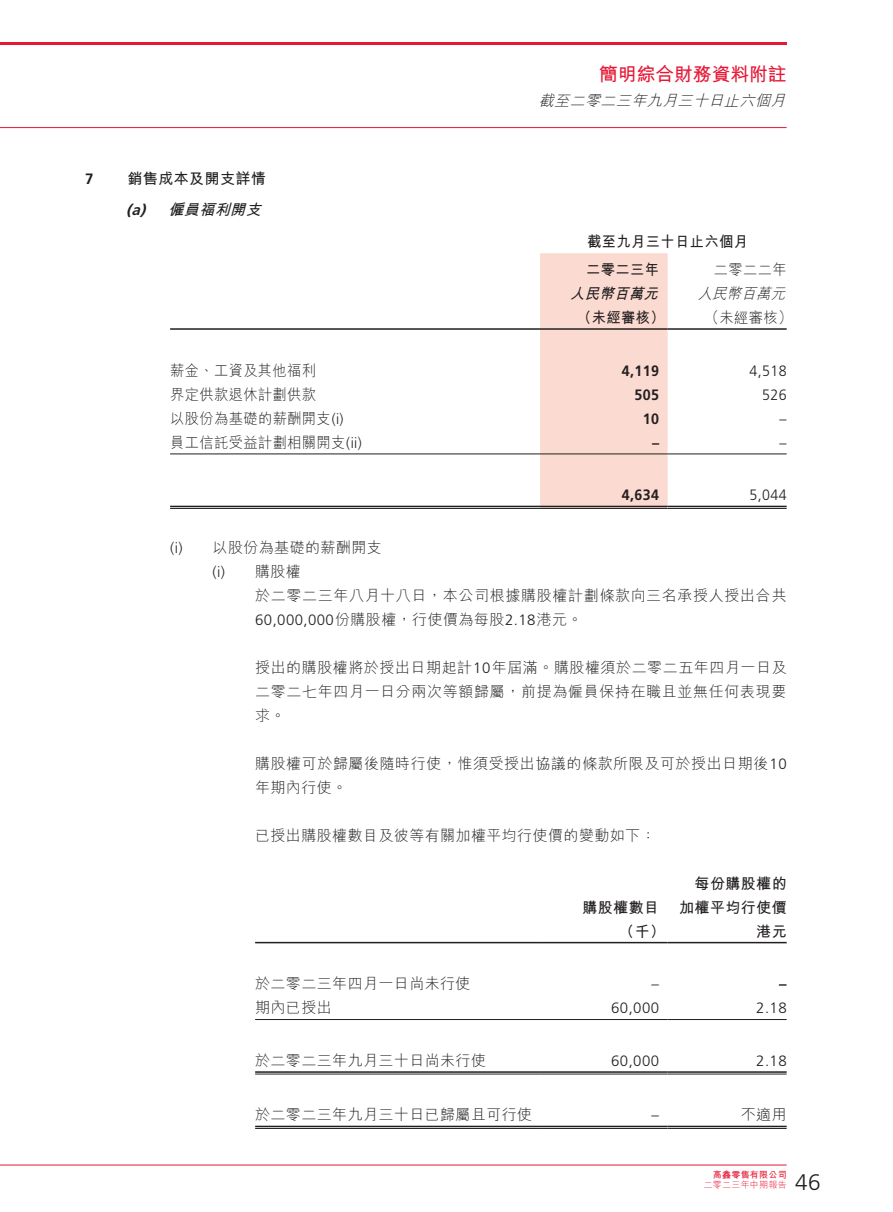
<style>
.page{position:relative;width:893px;height:1212px;background:#fff}
.page>*{position:absolute;margin:0;border:0;box-sizing:border-box;transform-origin:0 0}
.t1{font:300 22.5px "Frutiger LT Std";color:#231f20}
.t2{font:700 18.75px "M Hei HK";color:#e51836}
.t3{font:300 15px/24px "M Hei HK";letter-spacing:.03em;color:#231f20;text-align:justify}
.t4{font:300 15px "M Hei HK";letter-spacing:.03em;color:#231f20;scale:.95 1}
.t5{font:300 15px "Frutiger LT Std";letter-spacing:.03em;color:#231f20}
.t6{font:700 15px/24px "M Hei HK";letter-spacing:.03em;color:#231f20;text-align:right}
.t7{font:700 15px "M Hei HK";letter-spacing:.03em;color:#231f20;scale:.95 1}
.t8{font:italic 300 15px "M Hei HK";color:#231f20}
.t9{font:700 15px "Frutiger LT Std";letter-spacing:.03em;color:#231f20;scale:.95 1}
.t10{font:300 15px "Frutiger LT Std";letter-spacing:.03em;color:#231f20;scale:.95 1}
.t11{font:italic 700 15px "M Hei HK";color:#231f20}
.t12{font:italic 300 15px "M Hei HK";color:#231f20;scale:.95 1}
.t13{font:italic 700 15px "M Hei HK";color:#231f20;scale:.95 1}
.t14{font:italic 700 15px "Frutiger LT Std";color:#231f20}
.t15{font:700 15px "Frutiger LT Std";letter-spacing:.03em;color:#231f20}
.t16{font:300 9px "M Hei HK";letter-spacing:.03em;color:#e51836}
.t17{font:700 9px "M Hei HK";letter-spacing:.03em;color:#e51836}
.s1{font-family:"Frutiger LT Std"}
.s2{font-family:"M Hei HK"}
</style>
<div class="page">
<hr style="left:0;top:43px;width:787px;height:2px;background:#e51836">
<hr style="left:0;top:127px;width:787px;height:1px;background:#e51836">
<hr style="left:0;top:1164px;width:787px;height:1px;background:#e51836">
<div style="left:540px;top:253px;width:128px;height:255px;background:#fbdbd1"></div>
<hr style="left:170px;top:328px;width:370px;height:2px;background:#231f20">
<hr style="left:540px;top:328px;width:128px;height:2px;background:#231f20">
<hr style="left:668px;top:328px;width:119px;height:2px;background:#231f20">
<hr style="left:170px;top:453px;width:370px;height:1px;background:#231f20">
<hr style="left:540px;top:453px;width:128px;height:1px;background:#231f20">
<hr style="left:668px;top:453px;width:119px;height:1px;background:#231f20">
<hr style="left:170px;top:506px;width:370px;height:1px;background:#231f20">
<hr style="left:170px;top:508px;width:370px;height:1px;background:#231f20">
<hr style="left:540px;top:506px;width:128px;height:1px;background:#231f20">
<hr style="left:540px;top:508px;width:128px;height:1px;background:#231f20">
<hr style="left:668px;top:506px;width:119px;height:1px;background:#231f20">
<hr style="left:668px;top:508px;width:119px;height:1px;background:#231f20">
<hr style="left:255px;top:942px;width:285px;height:1px;background:#231f20">
<hr style="left:540px;top:942px;width:128px;height:1px;background:#231f20">
<hr style="left:668px;top:942px;width:119px;height:1px;background:#231f20">
<hr style="left:255px;top:1019px;width:285px;height:1px;background:#231f20">
<hr style="left:540px;top:1019px;width:128px;height:1px;background:#231f20">
<hr style="left:668px;top:1019px;width:119px;height:1px;background:#231f20">
<hr style="left:255px;top:1071px;width:285px;height:2px;background:#231f20">
<hr style="left:255px;top:1074px;width:285px;height:1px;background:#231f20">
<hr style="left:540px;top:1071px;width:128px;height:2px;background:#231f20">
<hr style="left:540px;top:1074px;width:128px;height:1px;background:#231f20">
<hr style="left:668px;top:1071px;width:119px;height:2px;background:#231f20">
<hr style="left:668px;top:1074px;width:119px;height:1px;background:#231f20">
<hr style="left:255px;top:1126px;width:285px;height:1px;background:#231f20">
<hr style="left:255px;top:1128px;width:285px;height:1px;background:#231f20">
<hr style="left:540px;top:1126px;width:128px;height:1px;background:#231f20">
<hr style="left:540px;top:1128px;width:128px;height:1px;background:#231f20">
<hr style="left:668px;top:1126px;width:119px;height:1px;background:#231f20">
<hr style="left:668px;top:1128px;width:119px;height:1px;background:#231f20">
<p class="t15" style="left:85px;top:169px;width:10px">7</p>
<p class="t2" style="left:599px;top:60px;width:189px">簡明綜合財務資料附註</p>
<p class="t8" style="left:539px;top:93px;width:252px">截至二零二三年九月三十日止六個月</p>
<p class="t6" style="left:128px;top:165px;width:140px">銷售成本及開支詳情</p>
<p class="t14" style="left:126px;top:201px;width:20px">a(</p>
<p class="t14" style="left:140px;top:201px;width:11px">)</p>
<p class="t11" style="left:169px;top:199px;width:99px">僱員福利開支</p>
<p class="t4" style="left:170px;top:363px;width:155px">薪金、工資及其他福利</p>
<p class="t4" style="left:170px;top:387px;width:155px">界定供款退休計劃供款</p>
<p class="t4" style="left:170px;top:411px;width:184px">以股份為基礎的薪酬開支 <span class="s1">(i(</span></p>
<p class="t4" style="left:170px;top:435px;width:203px">員工信託受益計劃相關開支 <span class="s1">(i i(</span></p>
<p class="t5" style="left:170px;top:539px;width:14px">) i(</p>
<p class="t3" style="left:213px;top:535px;width:171px">以股份為基礎的薪酬開支</p>
<p class="t5" style="left:213px;top:563px;width:14px">) i(</p>
<p class="t3" style="left:255px;top:559px;width:47px">購股權</p>
<p class="t7" style="left:587px;top:230px;width:171px">截至九月三十日止六個月</p>
<p class="t4" style="left:714px;top:262px;width:78px">二零二二年</p>
<p class="t7" style="left:586px;top:259px;width:78px">二零二三年</p>
<p class="t13" style="left:570px;top:283px;width:99px">人民幣百萬元</p>
<p class="t12" style="left:698px;top:286px;width:98px">人民幣百萬元</p>
<p class="t7" style="left:577px;top:307px;width:94px">（未經審核）</p>
<p class="t4" style="left:705px;top:310px;width:94px">（未經審核(</p>
<p class="t9" style="left:622px;top:362px;width:41px">4,119</p>
<p class="t10" style="left:749px;top:362px;width:41px">4,518</p>
<p class="t9" style="left:635px;top:386px;width:27px">505</p>
<p class="t10" style="left:762px;top:386px;width:27px">526</p>
<p class="t9" style="left:643px;top:410px;width:19px">10</p>
<p class="t10" style="left:780px;top:410px;width:9px">–</p>
<p class="t9" style="left:652px;top:434px;width:9px">–</p>
<p class="t10" style="left:780px;top:434px;width:9px">–</p>
<p class="t9" style="left:622px;top:486px;width:41px">4,634</p>
<p class="t10" style="left:749px;top:487px;width:41px">5,044</p>
<p class="t3" style="left:255px;top:583px;width:533px">於二零二三年八月十八日，本公司根據購股權計劃條款向三名承授人授出合共</p>
<p class="t5" style="left:255px;top:611px;width:329px">60,000,000<span class="s2">份購股權，行使價為每股</span>2.18<span class="s2">港元。</span></p>
<p class="t3" style="left:255px;top:655px;width:533px">授出的購股權將於授出日期起計<span class="s1">10</span>年屆滿。購股權須於二零二五年四月一日及二零二七年四月一日分兩次等額歸屬，前提為僱員保持在職且並無任何表現要求。</p>
<p class="t3" style="left:255px;top:751px;width:533px">購股權可於歸屬後隨時行使，惟須受授出協議的條款所限及可於授出日期後<span class="s1">10</span>年期內行使。</p>
<p class="t3" style="left:255px;top:823px;width:402px">已授出購股權數目及彼等有關加權平均行使價的變動如下：</p>
<p class="t6" style="left:582px;top:894px;width:78px">購股權數目</p>
<p class="t6" style="left:619px;top:918px;width:47px">（千）</p>
<p class="t6" style="left:679px;top:870px;width:109px">每份購股權的加權平均行使價港元</p>
<p class="t3" style="left:255px;top:972px;width:217px">於二零二三年四月一日尚未行使</p>
<p class="t5" style="left:652px;top:976px;width:9px">–</p>
<p class="t15" style="left:779px;top:975px;width:9px">–</p>
<p class="t3" style="left:255px;top:996px;width:78px">期內已授出</p>
<p class="t5" style="left:611px;top:1000px;width:49px">60,000</p>
<p class="t5" style="left:756px;top:1000px;width:32px">2.18</p>
<p class="t3" style="left:255px;top:1048px;width:232px">於二零二三年九月三十日尚未行使</p>
<p class="t5" style="left:611px;top:1052px;width:49px">60,000</p>
<p class="t5" style="left:756px;top:1052px;width:32px">2.18</p>
<p class="t3" style="left:255px;top:1103px;width:279px">於二零二三年九月三十日已歸屬且可行使</p>
<p class="t5" style="left:652px;top:1107px;width:9px">–</p>
<p class="t3" style="left:741px;top:1103px;width:47px">不適用</p>
<p class="t17" style="left:713px;top:1167px;width:75px">高鑫零售有限公司</p>
<p class="t16" style="left:704px;top:1180px;width:85px">二零二三年中期報告</p>
<h1 class="t1" style="left:795px;top:1169px;width:27px">46</h1>
</div>
